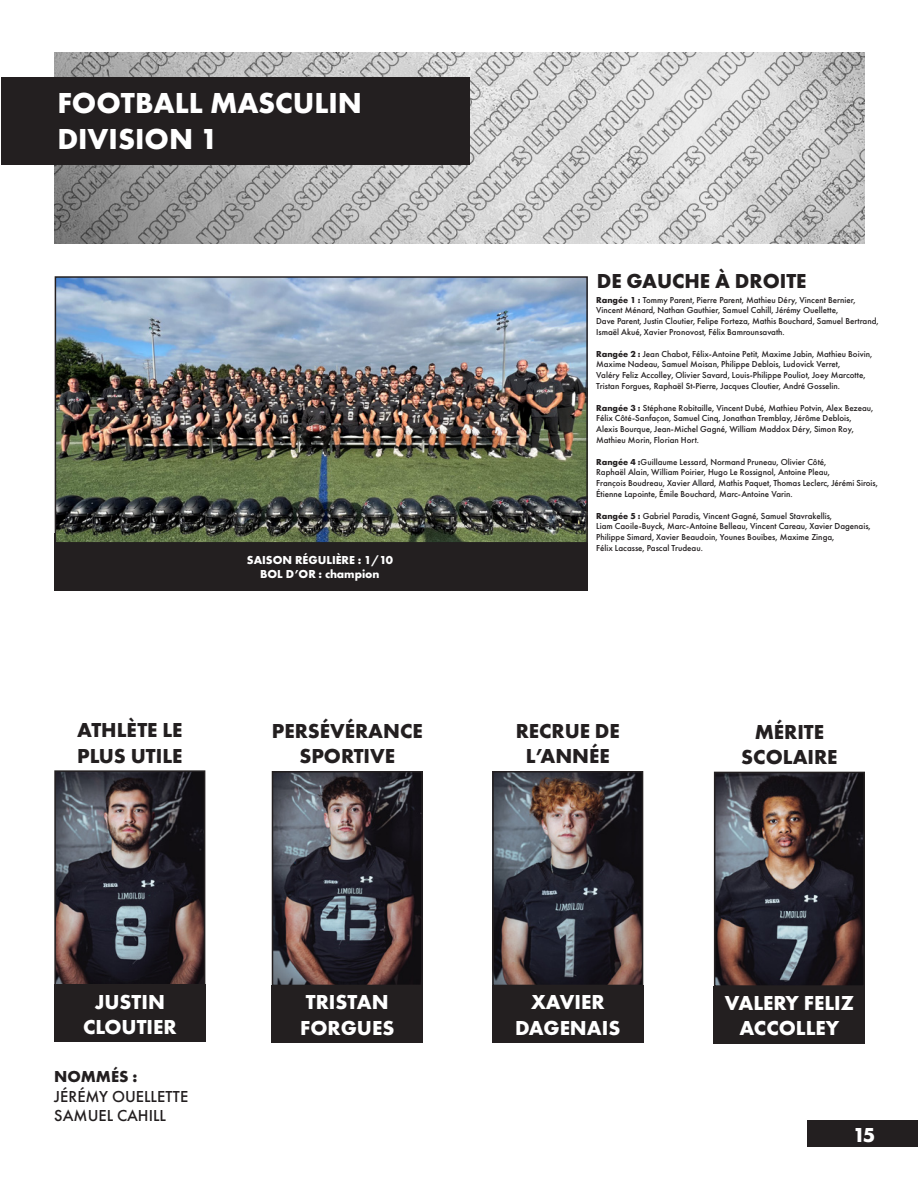
<style>
.page{position:relative;width:918px;height:1188px;background:#fff}
.page>*{position:absolute;margin:0;border:0;box-sizing:border-box;transform-origin:0 0}
.t1{font:700 30px "Futura PT";color:#fff}
.t2{font:700 21px/25.2px "Futura PT";color:#231f20;text-align:center}
.t3{font:700 21px "Futura PT";color:#fff}
.t4{font:500 16.5px "Futura PT";color:#231f20}
.t5{font:700 16.5px "Futura PT";color:#231f20}
.t6{font:700 12px "Futura PT";color:#fff}
.t7{font:500 9px/10.8px "Futura PT";color:#231f20}
.s1{font-weight:700}
</style>
<div class="page">
<img style="left:54px;top:53px;width:810px;height:191px">
<div style="left:1px;top:77px;width:469px;height:88px;background:#231f20"></div>
<div style="left:808px;top:1121px;width:110px;height:26px;background:#231f20"></div>
<div style="left:55px;top:533px;width:533px;height:58px;background:#231f20"></div>
<img style="left:58px;top:279px;width:527px;height:262px">
<div style="left:55px;top:276px;width:533px;height:268px;border:2px solid #231f20"></div>
<img style="left:717px;top:775px;width:145px;height:209px">
<div style="left:714px;top:772px;width:151px;height:215px;border:2px solid #231f20"></div>
<img style="left:495px;top:774px;width:145px;height:209px">
<div style="left:492px;top:771px;width:151px;height:215px;border:2px solid #231f20"></div>
<img style="left:275px;top:774px;width:145px;height:209px">
<div style="left:272px;top:771px;width:151px;height:215px;border:2px solid #231f20"></div>
<img style="left:57px;top:773px;width:145px;height:210px">
<div style="left:54px;top:770px;width:151px;height:216px;border:2px solid #231f20"></div>
<div style="left:714px;top:986px;width:151px;height:58px;background:#231f20"></div>
<div style="left:492px;top:985px;width:151px;height:58px;background:#231f20"></div>
<div style="left:272px;top:985px;width:151px;height:58px;background:#231f20"></div>
<div style="left:54px;top:984px;width:151px;height:58px;background:#231f20"></div>
<p class="t1" style="left:57px;top:84px;width:306px">FOOTBALL MASCULIN</p>
<p class="t1" style="left:57px;top:120px;width:162px">DIVISION 1</p>
<p class="t6" style="left:247px;top:552px;width:148px">SAISON RÉGULIÈRE : 1/10</p>
<p class="t6" style="left:260px;top:566px;width:121px">BOL D’OR : champion</p>
<p class="t2" style="left:597px;top:268px;width:211px">DE GAUCHE À DROITE</p>
<p class="t7" style="left:596px;top:294px;width:284px"><span class="s1">Rangée 1 :</span> Tommy Parent, Pierre Parent, Mathieu Déry, Vincent Bernier, Vincent Ménard, Nathan Gauthier, Samuel Cahill, Jérémy Ouellette,<br>Dave Parent, Justin Cloutier, Felipe Forteza, Mathis Bouchard, Samuel Bertrand, Ismaël Akué, Xavier Pronovost, Félix Bamrounsavath.</p>
<p class="t7" style="left:596px;top:348px;width:278px"><span class="s1">Rangée 2 :</span> Jean Chabot, Félix-Antoine Petit, Maxime Jabin, Mathieu Boivin, Maxime Nadeau, Samuel Moisan, Philippe Deblois, Ludovick Verret,<br>Valéry Feliz Accolley, Olivier Savard, Louis-Philippe Pouliot, Joey Marcotte, Tristan Forgues, Raphaël St-Pierre, Jacques Cloutier, André Gosselin.</p>
<p class="t7" style="left:596px;top:402px;width:279px"><span class="s1">Rangée 3 :</span> Stéphane Robitaille, Vincent Dubé, Mathieu Potvin, Alex Bezeau, Félix Côté-Sanfaçon, Samuel Cinq, Jonathan Tremblay, Jérôme Deblois, Alexis Bourque, Jean-Michel Gagné, William Maddox Déry, Simon Roy, Mathieu Morin, Florian Hort.</p>
<p class="t7" style="left:596px;top:456px;width:283px"><span class="s1">Rangée 4 :</span>Guillaume Lessard, Normand Pruneau, Olivier Côté,<br>Raphaël Alain, William Poirier, Hugo Le Rossignol, Antoine Pleau,<br>François Boudreau, Xavier Allard, Mathis Paquet, Thomas Leclerc, Jérémi Sirois, Étienne Lapointe, Émile Bouchard, Marc-Antoine Varin.</p>
<p class="t7" style="left:596px;top:510px;width:276px"><span class="s1">Rangée 5 :</span> Gabriel Paradis, Vincent Gagné, Samuel Stavrakellis,<br>Liam Caoile-Buyck, Marc-Antoine Belleau, Vincent Careau, Xavier Dagenais, Philippe Simard, Xavier Beaudoin, Younes Bouibes, Maxime Zinga,<br>Félix Lacasse, Pascal Trudeau.</p>
<p class="t2" style="left:77px;top:717px;width:107px">ATHLÈTE LE</p>
<p class="t2" style="left:77px;top:743px;width:107px">PLUS UTILE</p>
<h2 class="t2" style="left:272px;top:718px;width:152px">PERSÉVÉRANCE<br>SPORTIVE</h2>
<h2 class="t2" style="left:741px;top:719px;width:98px">MÉRITE<br>SCOLAIRE</h2>
<h2 class="t2" style="left:516px;top:718px;width:106px">RECRUE DE<br>L’ANNÉE</h2>
<p class="t3" style="left:95px;top:988px;width:72px">JUSTIN</p>
<p class="t3" style="left:83px;top:1013px;width:95px">CLOUTIER</p>
<p class="t5" style="left:54px;top:1066px;width:85px">NOMMÉS :</p>
<p class="t4" style="left:54px;top:1086px;width:135px">JÉRÉMY OUELLETTE</p>
<p class="t4" style="left:54px;top:1106px;width:113px">SAMUEL CAHILL</p>
<p class="t3" style="left:306px;top:989px;width:84px">TRISTAN</p>
<p class="t3" style="left:300px;top:1014px;width:96px">FORGUES</p>
<p class="t3" style="left:531px;top:989px;width:75px">XAVIER</p>
<p class="t3" style="left:515px;top:1014px;width:107px">DAGENAIS</p>
<p class="t3" style="left:725px;top:990px;width:131px">VALERY FELIZ</p>
<p class="t3" style="left:740px;top:1015px;width:101px">ACCOLLEY</p>
<h2 class="t3" style="left:853px;top:1121px;width:24px">15</h2>
</div>
